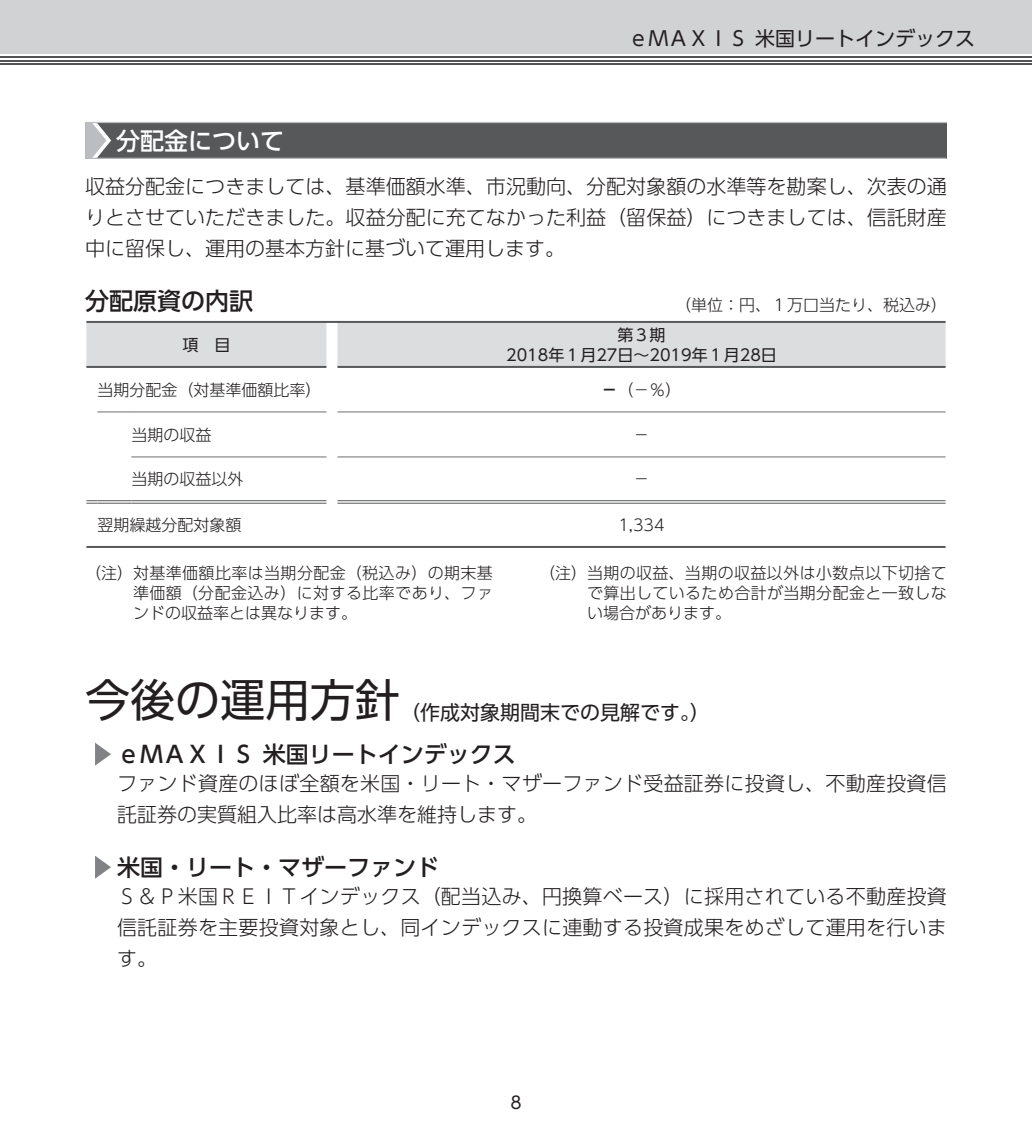
<style>
.page{position:relative;width:1032px;height:1134px;background:#fff}
.page>*{position:absolute;margin:0;border:0;box-sizing:border-box;transform-origin:0 0}
.t1{font:45px "UD Shin Go Pro Regular 90 msp RKSJ H";color:#231f20}
.t2{font:24px "UD Shin Go Pro Medium 90 msp RKSJ H";color:#fff}
.t3{font:24px "UD Shin Go Pro Medium 90 msp RKSJ H";color:#231f20}
.t4{font:23px "UD Shin Go Pro Medium 90 msp RKSJ H";color:#231f20}
.t5{font:20px/31px "UD Shin Go Pro Light 90 msp RKSJ H";letter-spacing:.01em;color:#231f20;text-align:justify}
.t6{font:20px "UD Shin Go Pro Regular 90 msp RKSJ H";color:#231f20}
.t7{font:17px "UD Shin Go Pro Regular 90 msp RKSJ H";color:#231f20}
.t8{font:16px/20px "UD Shin Go Pro Light 90 msp RKSJ H";letter-spacing:.025em;color:#231f20;text-align:justify}
.t9{font:16px "UD Shin Go Pro Light 90 msp RKSJ H";color:#231f20}
.t10{font:16px/20px "UD Shin Go Pro Regular 90 msp RKSJ H";color:#231f20;text-align:center}
.s1{font-family:"UD Shin Go Pro De Bold 90 msp RKSJ H"}
</style>
<div class="page">
<div style="left:0;top:0;width:1032px;height:54px;background:#d1d2d4"></div>
<hr style="left:0;top:63px;width:1032px;height:2px;background:#535355">
<hr style="left:0;top:60px;width:1032px;height:1px;background:#535355">
<hr style="left:0;top:56px;width:1032px;height:2px;background:#535355">
<div style="left:85px;top:122px;width:862px;height:36px;background:#57585a"></div>
<hr style="left:85px;top:158px;width:861px;height:1px;background:#bcbdc0">
<hr style="left:85px;top:122px;width:862px;height:1px;background:#bcbdc0">
<svg style="left:85px;top:123px;width:26px;height:35px"></svg>
<svg style="left:95px;top:743px;width:16px;height:23px"></svg>
<svg style="left:95px;top:856px;width:16px;height:23px"></svg>
<div style="left:86px;top:323px;width:859px;height:44px;background:#dcdddf"></div>
<hr style="left:337px;top:412px;width:608px;height:1px;background:#6c6d70">
<hr style="left:337px;top:457px;width:608px;height:1px;background:#6c6d70">
<hr style="left:131px;top:412px;width:195px;height:1px;background:#6c6d70">
<hr style="left:131px;top:457px;width:195px;height:1px;background:#6c6d70">
<hr style="left:86px;top:321px;width:859px;height:2px;background:#57585a">
<hr style="left:97px;top:412px;width:34px;height:1px;background:#6c6d70">
<hr style="left:86px;top:366px;width:240px;height:2px;background:#57585a">
<hr style="left:337px;top:366px;width:608px;height:2px;background:#57585a">
<hr style="left:86px;top:546px;width:859px;height:2px;background:#57585a">
<svg style="left:86px;top:500px;width:11px;height:4px"></svg>
<hr style="left:97px;top:500px;width:34px;height:1px;background:#57585a">
<hr style="left:97px;top:503px;width:34px;height:1px;background:#57585a">
<hr style="left:131px;top:500px;width:195px;height:1px;background:#57585a">
<hr style="left:131px;top:503px;width:195px;height:1px;background:#57585a">
<hr style="left:337px;top:500px;width:608px;height:1px;background:#57585a">
<hr style="left:337px;top:503px;width:608px;height:1px;background:#57585a">
<p class="t6" style="left:628px;top:31px;width:348px">ｅＭＡＸＩＳ 米国リートインデックス</p>
<p class="t2" style="left:116px;top:131px;width:170px">分配金について</p>
<p class="t5" style="left:85px;top:173px;width:863px">収益分配金につきましては、基準価額水準、市況動向、分配対象額の水準等を勘案し、次表の通りとさせていただきました。収益分配に充てなかった利益（留保益）につきましては、信託財産中に留保し、運用の基本方針に基づいて運用します。</p>
<p class="t3" style="left:85px;top:292px;width:170px">分配原資の内訳</p>
<p class="t9" style="left:675px;top:299px;width:273px">（単位：円、１万口当たり、税込み）</p>
<p class="t10" style="left:182px;top:337px;width:49px">項　目</p>
<p class="t10" style="left:506px;top:327px;width:272px">第３期<br>2018年１月27日～2019年１月28日</p>
<p class="t9" style="left:97px;top:384px;width:225px">当期分配金（対基準価額比率）</p>
<p class="t8" style="left:601px;top:382px;width:81px"><span class="s1">－</span>（－％）</p>
<p class="t8" style="left:131px;top:427px;width:81px">当期の収益</p>
<p class="t8" style="left:633px;top:427px;width:17px">－</p>
<p class="t9" style="left:131px;top:473px;width:113px">当期の収益以外</p>
<p class="t8" style="left:633px;top:471px;width:17px">－</p>
<p class="t9" style="left:97px;top:519px;width:145px">翌期繰越分配対象額</p>
<p class="t8" style="left:618px;top:517px;width:48px">1,334</p>
<p class="t8" style="left:133px;top:565px;width:361px;text-indent:-48px">（注） 対基準価額比率は当期分配金（税込み）の期末基準価額（分配金込み）に対する比率であり、ファンドの収益率とは異なります。</p>
<p class="t8" style="left:587px;top:565px;width:361px;text-indent:-48px">（注） 当期の収益、当期の収益以外は小数点以下切捨てで算出しているため合計が当期分配金と一致しない場合があります。</p>
<h1 class="t1" style="left:85px;top:683px;width:316px">今後の運用方針</h1>
<p class="t6" style="left:400px;top:705px;width:311px">（作成対象期間末での見解です。）</p>
<p class="t4" style="left:117px;top:746px;width:400px">ｅＭＡＸＩＳ 米国リートインデックス</p>
<p class="t5" style="left:117px;top:771px;width:831px">ファンド資産のほぼ全額を米国・リート・マザーファンド受益証券に投資し、不動産投資信託証券の実質組入比率は高水準を維持します。</p>
<p class="t4" style="left:117px;top:859px;width:324px">米国・リート・マザーファンド</p>
<p class="t5" style="left:117px;top:884px;width:831px">Ｓ＆Ｐ米国ＲＥＩＴインデックス（配当込み、円換算ベース）に採用されている不動産投資信託証券を主要投資対象とし、同インデックスに連動する投資成果をめざして運用を行います。</p>
<p class="t7" style="left:510px;top:1096px;width:13px">8</p>
</div>
